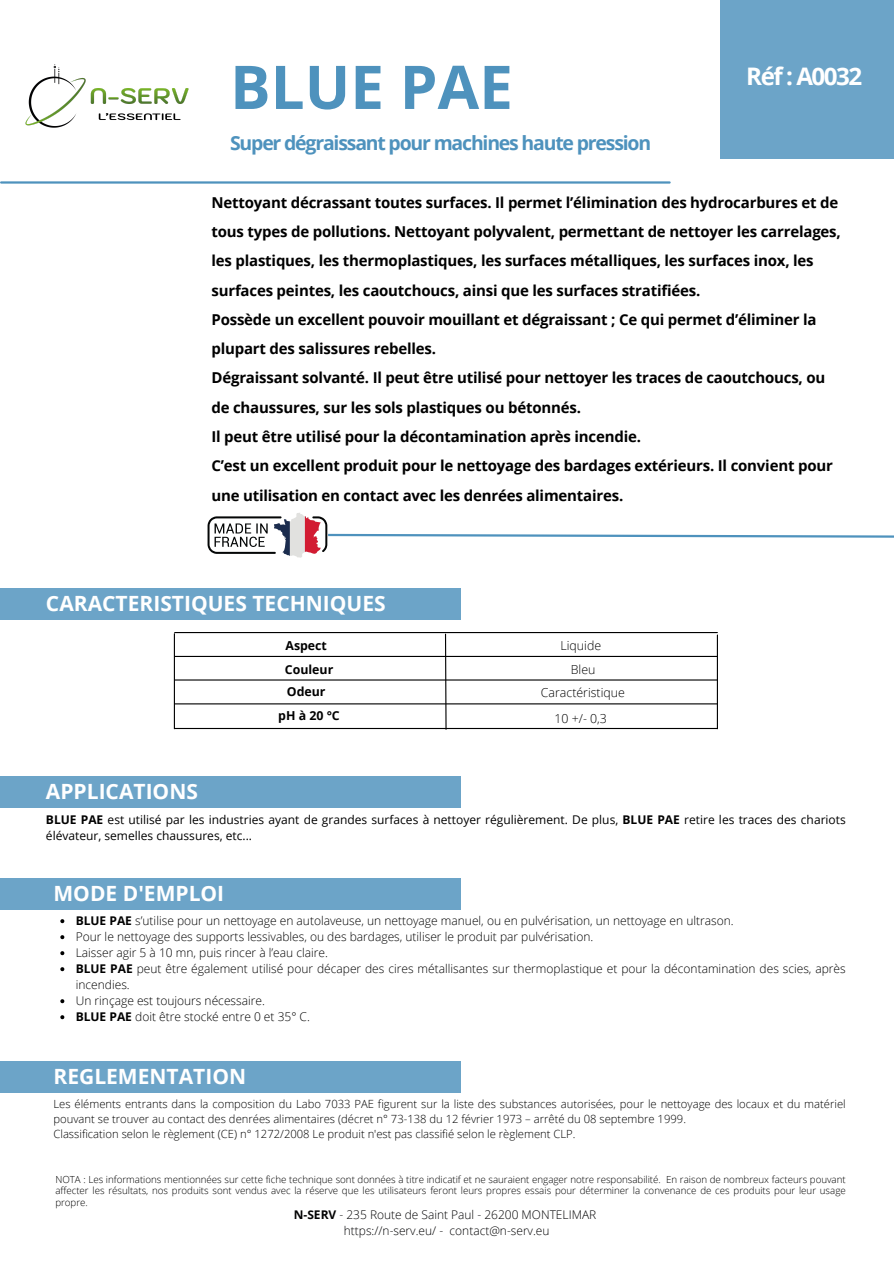
<style>
.page{position:relative;width:894px;height:1264px;background:#fff}
.page>*{position:absolute;margin:0;border:0;box-sizing:border-box;transform-origin:0 0}
.t1{font:700 60.3px "Open Sans";color:#4e92bd}
.t2{font:700 24.15px "Open Sans";letter-spacing:-.06em;color:#fff}
.t3{font:700 21px "Open Sans";color:#fff}
.t4{font:700 19.5px "Open Sans";letter-spacing:-.06em;color:#4e92bd}
.t5{font:700 15px/29.2px "Open Sans";letter-spacing:-.015em;color:#000}
.t6{font:300 12.3px "Open Sans";color:#000}
.t7{font:700 12.3px "Open Sans";color:#000}
.t8{font:300 12px/16px "Open Sans";color:#000}
.t9{font:12px/16px "Open Sans";color:#000}
.t10{font:300 12px "Open Sans";color:#030304}
.t11{font:300 11.25px/15px "Open Sans";color:#000}
.t12{font:300 9.75px/11.4px "Open Sans";color:#000;text-align:justify}
.s1{font-weight:700}
</style>
<div class="page">
<hr style="left:1px;top:181px;width:668px;height:3px;background:#4e92bd">
<svg style="left:207px;top:513px;width:686px;height:44px"></svg>
<div style="left:0;top:776px;width:461px;height:32px;background:#6ca4c8"></div>
<div style="left:0;top:878px;width:461px;height:31px;background:#6ca4c8"></div>
<div style="left:0;top:587px;width:461px;height:32px;background:#6ca4c8"></div>
<div style="left:0;top:1060px;width:461px;height:32px;background:#6ca4c8"></div>
<img style="left:25px;top:64px;width:164px;height:64px">
<div style="left:720px;top:0;width:173px;height:158px;background:#6ca4c8"></div>
<svg style="left:60px;top:919px;width:4px;height:4px"></svg>
<svg style="left:60px;top:935px;width:4px;height:4px"></svg>
<svg style="left:60px;top:951px;width:4px;height:4px"></svg>
<svg style="left:60px;top:967px;width:4px;height:4px"></svg>
<svg style="left:60px;top:999px;width:4px;height:4px"></svg>
<svg style="left:60px;top:1015px;width:4px;height:4px"></svg>
<hr style="left:174px;top:633px;width:1px;height:95px;background:#000">
<hr style="left:716px;top:635px;width:1px;height:93px;background:#000">
<hr style="left:175px;top:728px;width:542px;height:1px;background:#000">
<hr style="left:175px;top:679px;width:542px;height:1px;background:#000">
<hr style="left:175px;top:703px;width:542px;height:1px;background:#000">
<hr style="left:175px;top:632px;width:542px;height:1px;background:#000">
<hr style="left:175px;top:656px;width:542px;height:1px;background:#000">
<svg style="left:444px;top:633px;width:3px;height:97px"></svg>
<p class="t1" style="left:230px;top:45px;width:284px">BLUE PAE</p>
<p class="t4" style="left:230px;top:129px;width:422px">Super dégraissant pour machines haute pression</p>
<p class="t2" style="left:746px;top:59px;width:118px">Réf : A0032</p>
<p class="t5" style="left:211px;top:187px;width:630px">Nettoyant décrassant toutes surfaces. Il permet l’élimination des hydrocarbures et de tous types de pollutions. Nettoyant polyvalent, permettant de nettoyer les carrelages, les plastiques, les thermoplastiques, les surfaces métalliques, les surfaces inox, les surfaces peintes, les caoutchoucs, ainsi que les surfaces stratifiées.</p>
<p class="t5" style="left:211px;top:304px;width:606px">Possède un excellent pouvoir mouillant et dégraissant ; Ce qui permet d’éliminer la plupart des salissures rebelles.</p>
<p class="t5" style="left:211px;top:363px;width:615px">Dégraissant solvanté. Il peut être utilisé pour nettoyer les traces de caoutchoucs, ou de chaussures, sur les sols plastiques ou bétonnés.</p>
<p class="t5" style="left:211px;top:421px;width:431px">Il peut être utilisé pour la décontamination après incendie.</p>
<p class="t5" style="left:211px;top:451px;width:622px">C’est un excellent produit pour le nettoyage des bardages extérieurs. Il convient pour une utilisation en contact avec les denrées alimentaires.</p>
<p class="t3" style="left:46px;top:588px;width:341px">CARACTERISTIQUES TECHNIQUES</p>
<p class="t7" style="left:285px;top:637px;width:43px">Aspect</p>
<p class="t7" style="left:285px;top:661px;width:50px">Couleur</p>
<p class="t7" style="left:287px;top:683px;width:40px">Odeur</p>
<p class="t6" style="left:560px;top:637px;width:42px">Liquide</p>
<p class="t6" style="left:570px;top:661px;width:26px">Bleu</p>
<p class="t6" style="left:540px;top:684px;width:86px">Caractéristique</p>
<p class="t7" style="left:278px;top:707px;width:63px">pH à 20 °C</p>
<p class="t6" style="left:554px;top:710px;width:54px">10 +/- 0,3</p>
<p class="t3" style="left:46px;top:776px;width:153px">APPLICATIONS</p>
<p class="t9" style="left:46px;top:811px;width:801px"><span class="s1">BLUE PAE</span> est utilisé par les industries ayant de grandes surfaces à nettoyer régulièrement. De plus, <span class="s1">BLUE PAE</span> retire les traces des chariots élévateur, semelles chaussures, etc...</p>
<p class="t3" style="left:53px;top:878px;width:172px">MODE D'EMPLOI</p>
<p class="t8" style="left:76px;top:912px;width:659px"><span class="s1">BLUE PAE</span> s’utilise pour un nettoyage en autolaveuse, un nettoyage manuel, ou en pulvérisation, un nettoyage en ultrason.</p>
<p class="t8" style="left:76px;top:928px;width:519px">Pour le nettoyage des supports lessivables, ou des bardages, utiliser le produit par pulvérisation.</p>
<p class="t8" style="left:76px;top:944px;width:254px">Laisser agir 5 à 10 mn, puis rincer à l’eau claire.</p>
<p class="t8" style="left:76px;top:960px;width:771px"><span class="s1">BLUE PAE</span> peut être également utilisé pour décaper des cires métallisantes sur thermoplastique et pour la décontamination des scies, après incendies.</p>
<p class="t8" style="left:76px;top:992px;width:191px">Un rinçage est toujours nécessaire.</p>
<p class="t8" style="left:76px;top:1008px;width:235px"><span class="s1">BLUE PAE</span> doit être stocké entre 0 et 35° C.</p>
<p class="t3" style="left:53px;top:1061px;width:194px">REGLEMENTATION</p>
<p class="t11" style="left:53px;top:1096px;width:793px">Les éléments entrants dans la composition du Labo 7033 PAE figurent sur la liste des substances autorisées, pour le nettoyage des locaux et du matériel pouvant se trouver au contact des denrées alimentaires (décret n° 73-138 du 12 février 1973 – arrêté du 08 septembre 1999.</p>
<p class="t11" style="left:53px;top:1126px;width:523px">Classification selon le règlement (CE) n° 1272/2008 Le produit n'est pas classifié selon le règlement CLP.</p>
<p class="t12" style="left:55px;top:1173px;width:791px">NOTA : Les informations mentionnées sur cette fiche technique sont données à titre indicatif et ne sauraient engager notre responsabilité. En raison de nombreux facteurs pouvant affecter les résultats, nos produits sont vendus avec la réserve que les utilisateurs feront leurs propres essais pour déterminer la convenance de ces produits pour leur usage propre.</p>
<p class="t10" style="left:294px;top:1206px;width:304px"><span class="s1">N-SERV</span> - 235 Route de Saint Paul - 26200 MONTELIMAR</p>
<p class="t10" style="left:344px;top:1222px;width:207px">https://n-serv.eu/ - contact@n-serv.eu</p>
</div>
